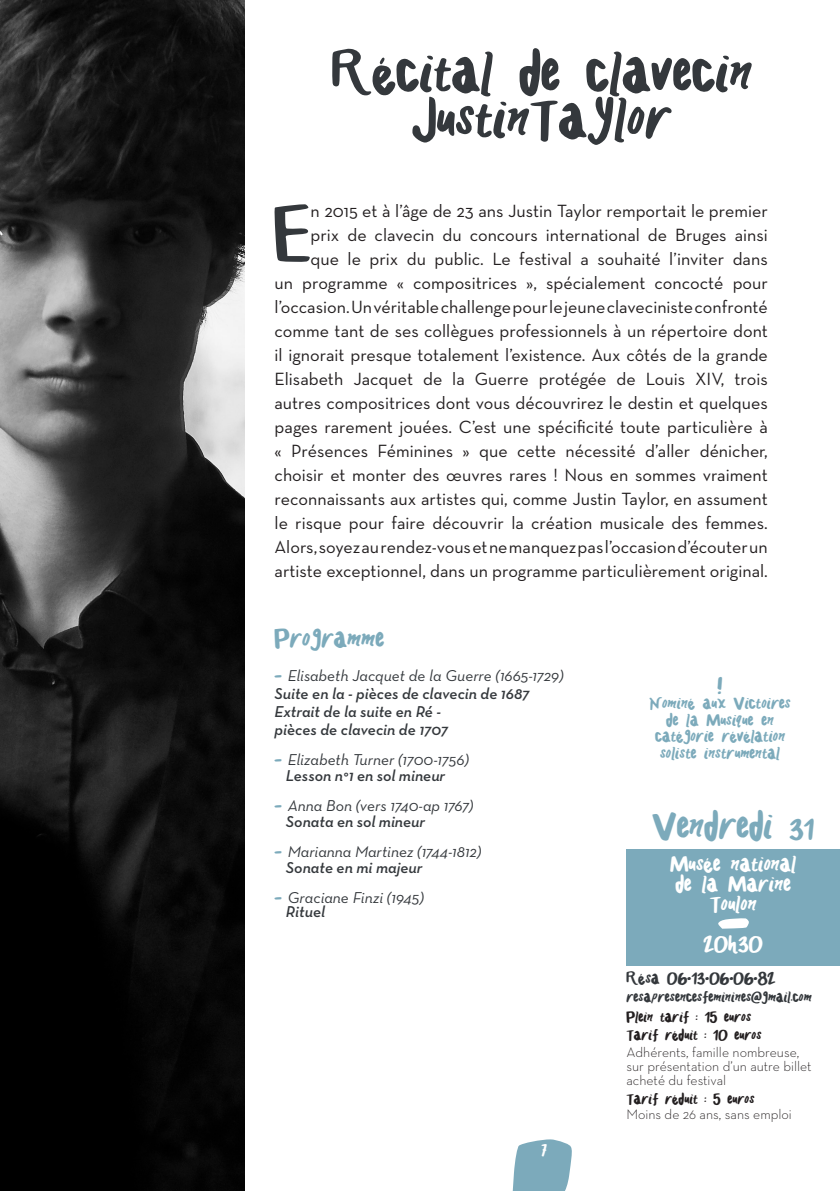
<style>
.page{position:relative;width:840px;height:1191px;background:#fff}
.page>*{position:absolute;margin:0;border:0;box-sizing:border-box;transform-origin:0 0}
.t1{font:86.4px "HANDCRAFTED MADDY";color:#34383c}
.t2{font:61px "HANDCRAFTED MADDY";color:#34383c}
.t3{font:61px "HANDCRAFTED MADDY";color:#fff}
.t4{font:40px "HANDCRAFTED MADDY";color:#7caabb}
.t5{font:28px "HANDCRAFTED MADDY";color:#7caabb}
.t6{font:24px "HANDCRAFTED MADDY";color:#fff}
.t7{font:23.8px "HANDCRAFTED MADDY";color:#7caabb}
.t8{font:18.2px/16.4px "HANDCRAFTED MADDY";color:#7caabb;text-align:center}
.t9{font:18px/24px "Neutra Text";color:#231f20;text-align:right}
.t10{font:18px "HANDCRAFTED MADDY";color:#34383c}
.t11{font:italic 16px "Neutra Text";color:#34383c}
.t12{font:italic 600 16px "Neutra Text";color:#34383c}
.t13{font:16px "HANDCRAFTED MADDY";color:#231f20}
.t14{font:16px "HANDCRAFTED MADDY";color:#34383c}
.t15{font:16px "HANDCRAFTED MADDY";color:#fff}
.t16{font:300 14px/14px "Neutra Text";color:#231f20}
.s1{font-family:"HANDCRAFTED MADDY";font-style:normal;font-size:14px;color:#7caabb}
.s2{font-size:32px}
.s3{font-size:34px}
</style>
<div class="page">
<img style="left:0;top:0;width:244px;height:1191px">
<svg style="left:512px;top:1139px;width:60px;height:52px;background:#8db5c4"></svg>
<div style="left:626px;top:849px;width:213px;height:116px;background:#7caabb"></div>
<p class="t2" style="left:331px;top:39px;width:422px">Récital de clavecin</p>
<p class="t2" style="left:411px;top:85px;width:262px">JustinTaylor</p>
<p class="t9" style="left:274px;top:198px;width:494px">n 2015 et à l’âge de 23 ans Justin Taylor remportait le premier<br>prix de clavecin du concours international de Bruges ainsi<br>que le prix du public. Le festival a souhaité l’inviter dans<br>un programme « compositrices », spécialement concocté pour l’occasion. Un véritable challenge pour le jeune claveciniste confronté comme tant de ses collègues professionnels à un répertoire dont il ignorait presque totalement l’existence. Aux côtés de la grande Elisabeth Jacquet de la Guerre protégée de Louis XIV, trois autres compositrices dont vous découvrirez le destin et quelques pages rarement jouées. C’est une spécificité toute particulière à « Présences Féminines » que cette nécessité d’aller dénicher, choisir et monter des œuvres rares ! Nous en sommes vraiment reconnaissants aux artistes qui, comme Justin Taylor, en assument le risque pour faire découvrir la création musicale des femmes.</p>
<p class="t9" style="left:274px;top:534px;width:494px;text-align:left">Alors, soyez au rendez-vous et ne manquez pas l’occasion d’écouter un artiste exceptionnel, dans un programme particulièrement original.</p>
<p class="t1" style="left:273px;top:184px;width:38px">E</p>
<p class="t5" style="left:274px;top:623px;width:111px">Programme</p>
<p class="t11" style="left:274px;top:666px;width:290px"><span class="s1">-</span> Elisabeth Jacquet de la Guerre (1665-1729)</p>
<p class="t12" style="left:274px;top:684px;width:256px">Suite en la - pièces de clavecin de 1687</p>
<p class="t12" style="left:274px;top:702px;width:168px">Extrait de la suite en Ré -</p>
<p class="t12" style="left:274px;top:720px;width:175px">pièces de clavecin de 1707</p>
<p class="t11" style="left:274px;top:750px;width:195px"><span class="s1">-</span> Elizabeth Turner (1700-1756)</p>
<p class="t12" style="left:286px;top:766px;width:161px">Lesson n°1 en sol mineur</p>
<p class="t11" style="left:274px;top:796px;width:200px"><span class="s1">-</span> Anna Bon (vers 1740-ap 1767)</p>
<p class="t12" style="left:286px;top:812px;width:141px">Sonata en sol mineur</p>
<p class="t11" style="left:274px;top:842px;width:208px"><span class="s1">-</span> Marianna Martinez (1744-1812)</p>
<p class="t12" style="left:286px;top:858px;width:138px">Sonate en mi majeur</p>
<p class="t11" style="left:274px;top:888px;width:150px"><span class="s1">-</span> Graciane Finzi (1945)</p>
<p class="t12" style="left:286px;top:902px;width:40px">Rituel</p>
<p class="t15" style="left:541px;top:1141px;width:7px">7</p>
<p class="t7" style="left:717px;top:672px;width:6px">!</p>
<p class="t8" style="left:649px;top:696px;width:143px">Nominé aux Victoires de la Musique en catégorie révélation soliste instrumental</p>
<p class="t4" style="left:652px;top:803px;width:163px">Vendredi <span class="s2">31</span></p>
<p class="t6" style="left:669px;top:850px;width:128px">Musée national</p>
<p class="t6" style="left:675px;top:870px;width:117px">de la Marine</p>
<p class="t6" style="left:709px;top:890px;width:49px">Toulon</p>
<p class="t6" style="left:703px;top:930px;width:61px">20h30</p>
<p class="t3" style="left:717px;top:887px;width:33px">-</p>
<p class="t10" style="left:626px;top:968px;width:151px">Résa 06<span class="s3">.</span>13<span class="s3">.</span>06<span class="s3">.</span>06<span class="s3">.</span>82</p>
<p class="t14" style="left:626px;top:988px;width:187px">resapresencesfeminines@gmail.com</p>
<p class="t13" style="left:626px;top:1008px;width:126px">Plein tarif : 15 euros</p>
<p class="t13" style="left:626px;top:1026px;width:136px">Tarif réduit : 10 euros</p>
<p class="t16" style="left:626px;top:1045px;width:187px">Adhérents, famille nombreuse, sur présentation d’un autre billet acheté du festival</p>
<p class="t13" style="left:626px;top:1090px;width:129px">Tarif réduit : 5 euros</p>
<p class="t16" style="left:626px;top:1107px;width:167px">Moins de 26 ans, sans emploi</p>
</div>
